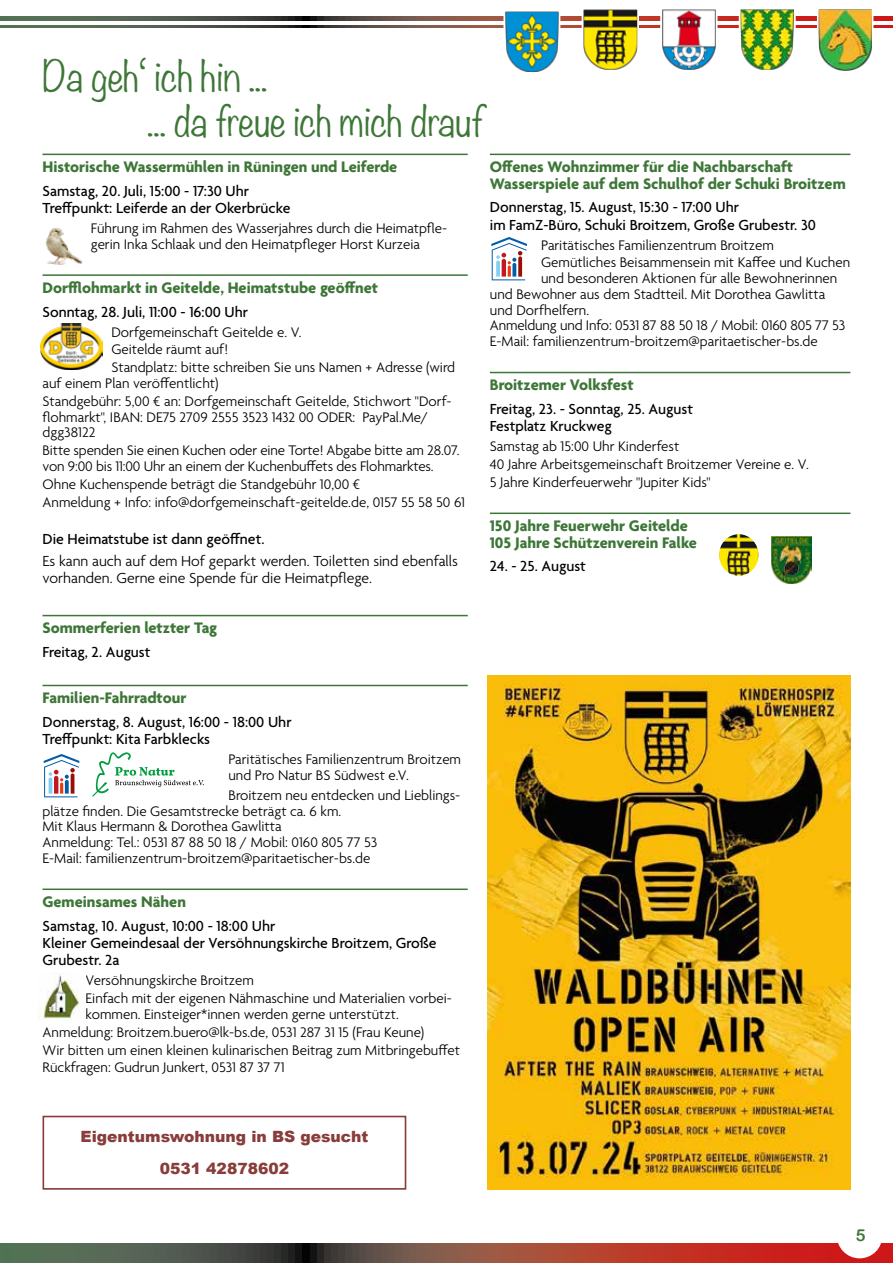
<style>
.page{position:relative;width:893px;height:1263px;background:#fff}
.page>*{position:absolute;margin:0;border:0;box-sizing:border-box;transform-origin:0 0}
.t1{font:300 37.5px/45.8px "Noteworthy";color:#3e7638}
.t2{font:700 16.5px/16.5px "Agenda";color:#3e7638}
.t3{font:16.5px "Arial Rounded MT Bold";color:#3e7638}
.t4{font:500 15.75px/17.2px "Agenda";color:#000}
.t5{font:300 15.75px/17.2px "Agenda";color:#000}
.t6{font:900 15.45px/31.8px "Arial";color:#883d3b;text-align:center}
.t7{font:300 15px/15.8px "Agenda";color:#000}
.s1{color:#fff}
</style>
<div class="page">
<svg style="left:0;top:1243px;width:893px;height:20px;background:#834639"></svg>
<svg style="left:0;top:17px;width:893px;height:4px;background:#6a4d41"></svg>
<svg style="left:0;top:26px;width:893px;height:2px"></svg>
<img style="left:742px;top:11px;width:51px;height:58px">
<div style="left:739px;top:8px;width:57px;height:64px;border:2px solid #fff"></div>
<img style="left:820px;top:11px;width:50px;height:60px">
<div style="left:817px;top:8px;width:56px;height:66px;border:2px solid #fff"></div>
<img style="left:663px;top:11px;width:51px;height:58px">
<div style="left:660px;top:8px;width:57px;height:64px;border:2px solid #fff"></div>
<img style="left:506px;top:13px;width:51px;height:58px">
<div style="left:503px;top:10px;width:57px;height:64px;border:2px solid #fff"></div>
<img style="left:585px;top:11px;width:51px;height:58px">
<div style="left:582px;top:8px;width:57px;height:64px;border:2px solid #fff"></div>
<div style="left:837px;top:1213px;width:45px;height:45px;background:#fff;border-radius:50%"></div>
<hr style="left:43px;top:154px;width:425px;height:1px;background:#3e7638">
<hr style="left:43px;top:274px;width:425px;height:2px;background:#3e7638">
<hr style="left:43px;top:615px;width:425px;height:1px;background:#3e7638">
<hr style="left:43px;top:685px;width:425px;height:1px;background:#3e7638">
<hr style="left:43px;top:888px;width:425px;height:2px;background:#3e7638">
<img style="left:45px;top:227px;width:38px;height:38px">
<img style="left:41px;top:323px;width:62px;height:47px">
<svg style="left:44px;top:754px;width:35px;height:43px"></svg>
<svg style="left:92px;top:752px;width:112px;height:45px"></svg>
<img style="left:38px;top:973px;width:42px;height:48px">
<div style="left:43px;top:1116px;width:363px;height:74px;border:2px solid #863e3c"></div>
<hr style="left:490px;top:154px;width:360px;height:1px;background:#3e7638">
<hr style="left:490px;top:372px;width:360px;height:1px;background:#3e7638">
<hr style="left:490px;top:513px;width:360px;height:1px;background:#3e7638">
<svg style="left:491px;top:237px;width:36px;height:43px"></svg>
<img style="left:719px;top:534px;width:39px;height:42px">
<img style="left:771px;top:536px;width:41px;height:47px">
<img style="left:487px;top:676px;width:363px;height:514px">
<h1 class="t1" style="left:147px;top:52px;width:343px;text-indent:-105px">Da geh‘ ich hin ...<br>... da freue ich mich drauf<span class="s1">.</span></h1>
<p class="t2" style="left:43px;top:160px;width:356px">Historische Wassermühlen in Rüningen und Leiferde</p>
<p class="t4" style="left:43px;top:183px;width:249px">Samstag, 20. Juli, 15:00 - 17:30 Uhr<br>Treffpunkt: Leiferde an der Okerbrücke</p>
<p class="t7" style="left:91px;top:221px;width:358px">Führung im Rahmen des Wasserjahres durch die Heimatpfle&shy;gerin Inka Schlaak und den Heimatpfleger Horst Kurzeia</p>
<p class="t2" style="left:43px;top:280px;width:337px">Dorfflohmarkt in Geitelde, Heimatstube geöffnet</p>
<p class="t4" style="left:43px;top:304px;width:207px">Sonntag, 28. Juli, 11:00 - 16:00 Uhr</p>
<p class="t7" style="left:111px;top:324px;width:345px;line-height:17.9px">Dorfgemeinschaft Geitelde e. V.<br>Geitelde räumt auf!<br>Standplatz: bitte schreiben Sie uns Namen + Adresse (wird</p>
<p class="t7" style="left:43px;top:375px;width:411px;line-height:17.9px">auf einem Plan veröffentlicht)<br>Standgebühr: 5,00 € an: Dorfgemeinschaft Geitelde, Stichwort "Dorf-</p>
<p class="t7" style="left:43px;top:410px;width:387px">flohmarkt", IBAN: DE75 2709 2555 3523 1432 00 ODER: PayPal.Me/ dgg38122</p>
<p class="t7" style="left:43px;top:444px;width:419px">Bitte spenden Sie einen Kuchen oder eine Torte! Abgabe bitte am 28.07. von 9:00 bis 11:00 Uhr an einem der Kuchenbuffets des Flohmarktes.</p>
<p class="t7" style="left:43px;top:476px;width:424px;line-height:17.9px">Ohne Kuchenspende beträgt die Standgebühr 10,00 €<br>Anmeldung + Info: info@dorfgemeinschaft-geitelde.de, 0157 55 58 50 61</p>
<p class="t4" style="left:43px;top:531px;width:224px">Die Heimatstube ist dann geöffnet.</p>
<p class="t5" style="left:43px;top:553px;width:417px">Es kann auch auf dem Hof geparkt werden. Toiletten sind ebenfalls vorhanden. Gerne eine Spende für die Heimatpflege.</p>
<p class="t2" style="left:43px;top:621px;width:176px">Sommerferien letzter Tag</p>
<p class="t4" style="left:43px;top:644px;width:109px">Freitag, 2. August</p>
<p class="t2" style="left:43px;top:691px;width:145px">Familien-Fahrradtour</p>
<p class="t4" style="left:43px;top:714px;width:251px">Donnerstag, 8. August, 16:00 - 18:00 Uhr<br>Treffpunkt: Kita Farbklecks</p>
<p class="t7" style="left:228px;top:752px;width:234px">Paritätisches Familienzentrum Broitzem und Pro Natur BS Südwest e.V.</p>
<p class="t7" style="left:43px;top:788px;width:419px;text-indent:186px">Broitzem neu entdecken und Lieblings&shy;plätze finden. Die Gesamtstrecke beträgt ca. 6 km.<br>Mit Klaus Hermann &amp; Dorothea Gawlitta<br>Anmeldung: Tel.: 0531 87 88 50 18 / Mobil: 0160 805 77 53<br>E-Mail: familienzentrum-broitzem@paritaetischer-bs.de</p>
<p class="t2" style="left:43px;top:894px;width:145px">Gemeinsames Nähen</p>
<p class="t4" style="left:43px;top:918px;width:396px">Samstag, 10. August, 10:00 - 18:00 Uhr<br>Kleiner Gemeindesaal der Versöhnungskirche Broitzem, Große<br>Grubestr. 2a</p>
<p class="t7" style="left:86px;top:972px;width:368px;line-height:17.9px">Versöhnungskirche Broitzem<br>Einfach mit der eigenen Nähmaschine und Materialien vorbei-</p>
<p class="t7" style="left:43px;top:1006px;width:419px;line-height:17.9px;text-indent:43px">kommen. Einsteiger*innen werden gerne unterstützt.<br>Anmeldung: Broitzem.buero@lk-bs.de, 0531 287 31 15 (Frau Keune)<br>Wir bitten um einen kleinen kulinarischen Beitrag zum Mitbringebuffet Rückfragen: Gudrun Junkert, 0531 87 37 71</p>
<p class="t2" style="left:490px;top:160px;width:357px">Offenes Wohnzimmer für die Nachbarschaft<br>Wasserspiele auf dem Schulhof der Schuki Broitzem</p>
<p class="t4" style="left:490px;top:200px;width:328px">Donnerstag, 15. August, 15:30 - 17:00 Uhr<br>im FamZ-Büro, Schuki Broitzem, Große Grubestr. 30</p>
<p class="t7" style="left:541px;top:237px;width:310px;line-height:17.9px">Paritätisches Familienzentrum Broitzem<br>Gemütliches Beisammensein mit Kaffee und Kuchen</p>
<p class="t7" style="left:490px;top:271px;width:357px;text-indent:51px">und besonderen Aktionen für alle Bewohnerinnen und Bewohner aus dem Stadtteil. Mit Dorothea Gawlitta und Dorfhelfern.<br>Anmeldung und Info: 0531 87 88 50 18 / Mobil: 0160 805 77 53<br>E-Mail: familienzentrum-broitzem@paritaetischer-bs.de</p>
<p class="t2" style="left:490px;top:378px;width:145px">Broitzemer Volksfest</p>
<p class="t4" style="left:490px;top:401px;width:205px">Freitag, 23. - Sonntag, 25. August<br>Festplatz Kruckweg</p>
<p class="t7" style="left:490px;top:438px;width:321px;line-height:17.9px">Samstag ab 15:00 Uhr Kinderfest<br>40 Jahre Arbeitsgemeinschaft Broitzemer Vereine e. V.<br>5 Jahre Kinderfeuerwehr "Jupiter Kids"</p>
<p class="t2" style="left:490px;top:519px;width:209px">150 Jahre Feuerwehr Geitelde<br>105 Jahre Schützenverein Falke</p>
<p class="t4" style="left:490px;top:558px;width:98px">24. - 25. August</p>
<p class="t6" style="left:81px;top:1120px;width:289px">Eigentumswohnung in BS gesucht<br>0531 42878602</p>
<p class="t3" style="left:856px;top:1226px;width:11px">5</p>
</div>
